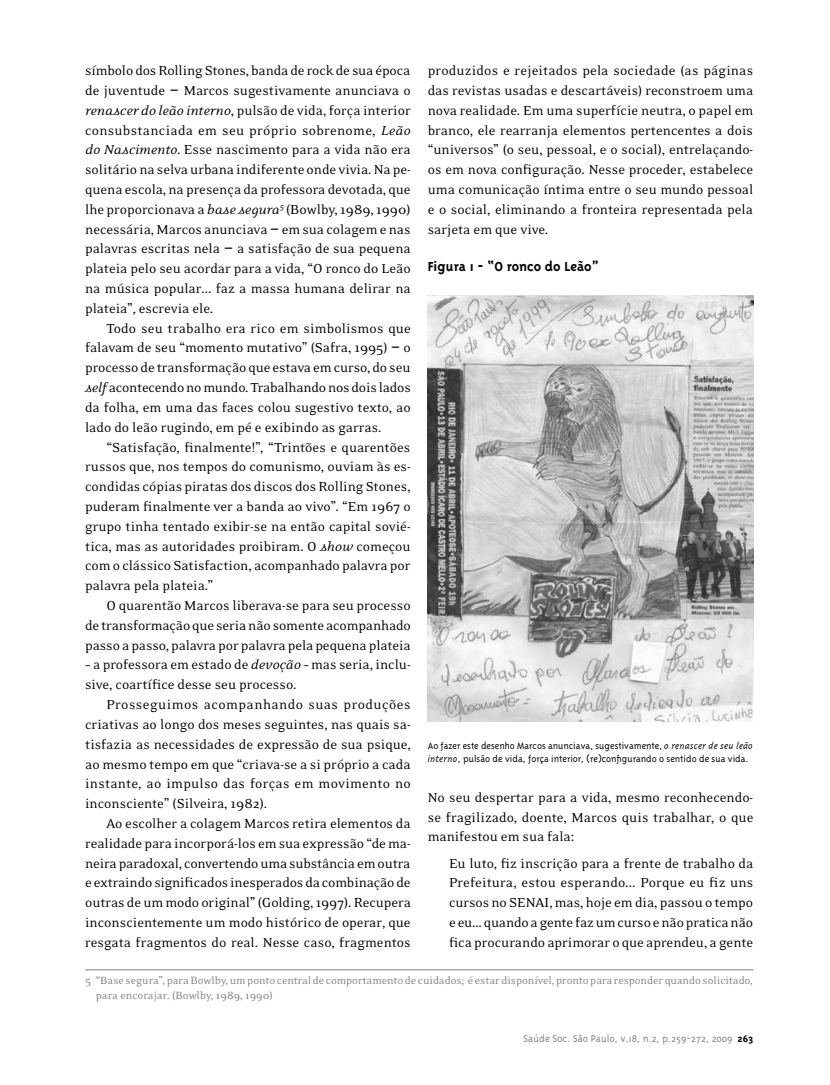
<style>
.page{position:relative;width:830px;height:1085px;background:#fff}
.page>*{position:absolute;margin:0;border:0;box-sizing:border-box;transform-origin:0 0}
.t1{font:15px/19.8px "Eidetic Neo";color:#000;text-align:justify}
.t2{font:700 15px "Triplex";color:#000}
.t3{font:12px/15px "Eidetic Neo";letter-spacing:-.005em;color:#808284}
.t4{font:300 11.25px "Triplex";color:#808284}
.t5{font:300 10.5px/13.5px "Triplex";color:#000}
.s1{font-family:"Verdana"}
.s2{font-style:italic}
.s3{font-weight:700;color:#000}
</style>
<div class="page">
<hr style="left:85px;top:969px;width:668px;height:1px;background:#808284">
<img style="left:427px;top:295px;width:326px;height:426px">
<p class="t1" style="left:85px;top:61px;width:327px">símbolo dos Rolling Stones, banda de rock de sua época de juventude <span class="s1">–</span> Marcos sugestivamente anunciava o <span class="s2">renascer do leão interno</span>, pulsão de vida, força interior consubstanciada em seu próprio sobrenome, <span class="s2">Leão do Nascimento.</span> Esse nascimento para a vida não era solitário na selva urbana indiferente onde vivia. Na pe&shy;quena escola, na presença da professora devotada, que lhe proporcionava a <span class="s2">base segura</span><sup>5</sup> (Bowlby, 1989, 1990) necessária, Marcos anunciava <span class="s1">–</span> em sua colagem e nas palavras escritas nela <span class="s1">–</span> a satisfação de sua pequena plateia pelo seu acordar para a vida, “O ronco do Leão na música popular... faz a massa humana delirar na plateia”<span class="s2">,</span> escrevia ele.</p>
<p class="t1" style="left:85px;top:318px;width:327px;text-indent:21px">Todo seu trabalho era rico em simbolismos que falavam de seu “momento mutativo” (Safra, 1995) <span class="s1">–</span> o processo de transformação que estava em curso, do seu <span class="s2">self</span> acontecendo no mundo. Trabalhando nos dois lados da folha, em uma das faces colou sugestivo texto, ao lado do leão rugindo, em pé e exibindo as garras.</p>
<p class="t1" style="left:85px;top:437px;width:327px;text-indent:21px">“Satisfação, finalmente!”, “Trintões e quarentões russos que, nos tempos do comunismo, ouviam às es&shy;condidas cópias piratas dos discos dos Rolling Stones, puderam finalmente ver a banda ao vivo”. “Em 1967 o grupo tinha tentado exibir-se na então capital sovié&shy;tica, mas as autoridades proibiram. O <span class="s2">show</span> começou com o clássico Satisfaction, acompanhado palavra por palavra pela plateia.”</p>
<p class="t1" style="left:85px;top:596px;width:327px;text-indent:21px">O quarentão Marcos liberava-se para seu processo de transformação que seria não somente acompanhado passo a passo, palavra por palavra pela pequena plateia</p>
<p class="t1" style="left:85px;top:655px;width:327px">– a professora em estado de <span class="s2">devoção –</span> mas seria, inclu&shy;sive, coartífice desse seu processo.</p>
<p class="t1" style="left:85px;top:695px;width:327px;text-indent:21px">Prosseguimos acompanhando suas produções criativas ao longo dos meses seguintes, nas quais sa&shy;tisfazia as necessidades de expressão de sua psique, ao mesmo tempo em que “criava-se a si próprio a cada instante, ao impulso das forças em movimento no inconsciente” (Silveira, 1982).</p>
<p class="t1" style="left:85px;top:813px;width:327px;text-indent:21px">Ao escolher a colagem Marcos retira elementos da realidade para incorporá-los em sua expressão “de ma&shy;neira paradoxal, convertendo uma substância em outra e extraindo significados inesperados da combinação de outras de um modo original” (Golding, 1997). Recupera inconscientemente um modo histórico de operar, que resgata fragmentos do real. Nesse caso, fragmentos</p>
<p class="t1" style="left:427px;top:61px;width:327px">produzidos e rejeitados pela sociedade (as páginas das revistas usadas e descartáveis) reconstroem uma nova realidade. Em uma superfície neutra, o papel em branco, ele rearranja elementos pertencentes a dois “universos” (o seu, pessoal, e o social), entrelaçando&shy;os em nova configuração. Nesse proceder, estabelece uma comunicação íntima entre o seu mundo pessoal e o social, eliminando a fronteira representada pela sarjeta em que vive.</p>
<p class="t2" style="left:427px;top:258px;width:172px">Figura 1 - “O ronco do Leão”</p>
<p class="t5" style="left:427px;top:738px;width:327px">Ao fazer este desenho Marcos anunciava, sugestivamente, <span class="s2">o renascer de seu leão interno</span>, pulsão de vida, força interior, (re)configurando o sentido de sua vida.</p>
<p class="t1" style="left:427px;top:787px;width:327px">No seu despertar para a vida, mesmo reconhecendo&shy;se fragilizado, doente, Marcos quis trabalhar, o que manifestou em sua fala:</p>
<p class="t1" style="left:449px;top:853px;width:306px">Eu luto, fiz inscrição para a frente de trabalho da Prefeitura, estou esperando... Porque eu fiz uns cursos no SENAI, mas, hoje em dia, passou o tempo e eu... quando a gente faz um curso e não pratica não fica procurando aprimorar o que aprendeu, a gente</p>
<p class="t3" style="left:96px;top:973px;width:658px;text-indent:-11px">5 “Base segura”, para Bowlby, um ponto central de comportamento de cuidados; é estar disponível, pronto para responder quando solicitado, para encorajar. (Bowlby, 1989, 1990)</p>
<p class="t4" style="left:523px;top:1032px;width:231px">Saúde Soc. São Paulo, v.18, n.2, p.259-272, 2009 <span class="s3">263</span></p>
</div>
